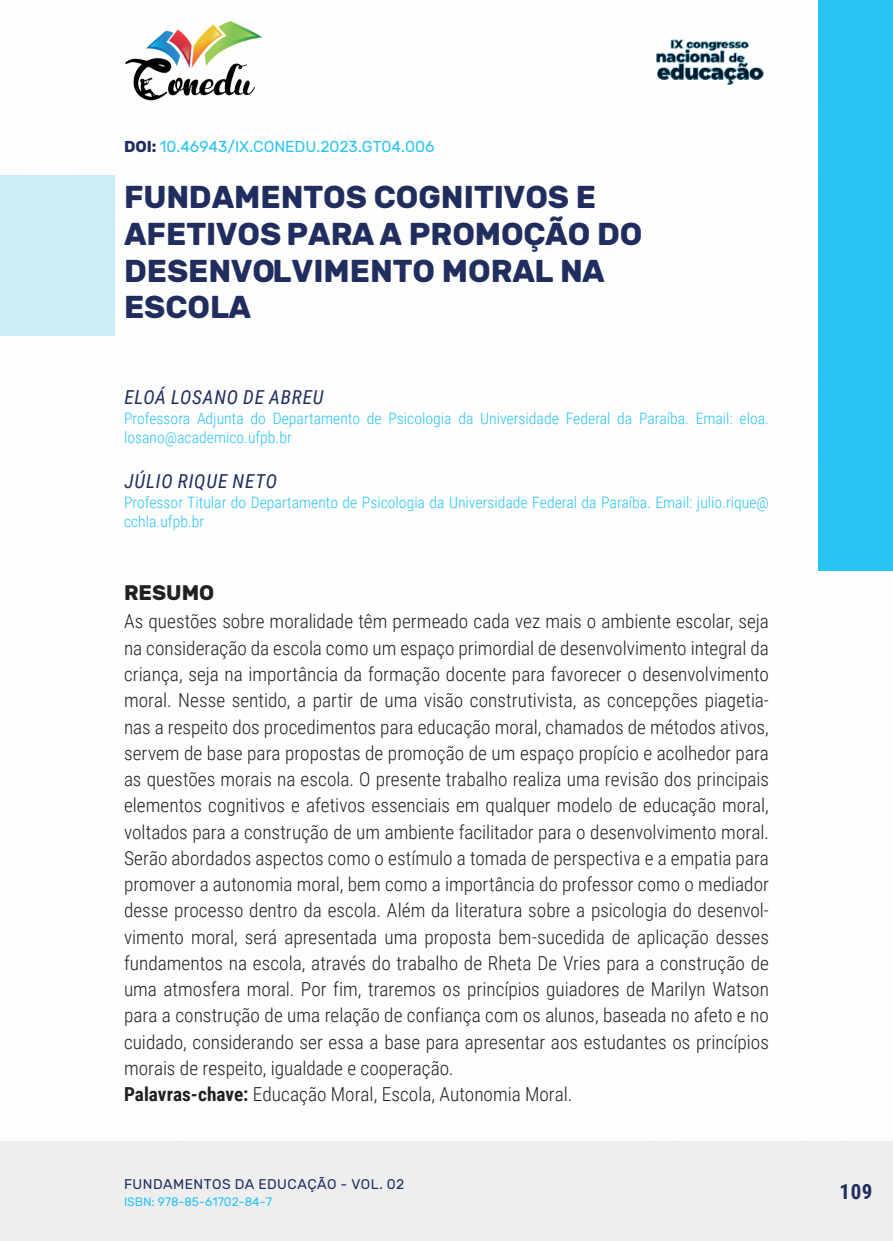
<style>
.page{position:relative;width:893px;height:1241px;background:#fff}
.page>*{position:absolute;margin:0;border:0;box-sizing:border-box;transform-origin:0 0}
._1_TITULO{font:700 31.5px/36.8px "Rubik";color:#202d5e}
._4_RESUMO{font:700 21px "Rubik";color:#231f20}
.t1{font:700 21px "Roboto Condensed";color:#202d5e}
._5_CORPO_RESUMO{font:300 19.25px/26.2px "Roboto Condensed";color:#231f20;text-align:justify}
._6_PALAVRAS-CHAVE{font:300 19.25px "Roboto Condensed";color:#231f20}
._2_AUTOR{font:italic 19.25px "Roboto Condensed";letter-spacing:.04em;color:#202d5e}
._3_FORMAÇÃO{font:300 15.75px/19.2px "Roboto Condensed";color:#29c4f3}
._0_DOI{font:15.75px "Rubik";color:#29c4f3}
.t2{font:14px "Rubik";letter-spacing:.03em;color:#202d5e}
.t3{font:12.25px "Rubik";color:#29c4f3}
.s1{font-weight:700;color:#202d5e}
.s2{font-weight:700}
</style>
<div class="page">
<div style="left:0;top:1141px;width:893px;height:99px;background:#eeeeef"></div>
<div style="left:819px;top:0;width:74px;height:570px;background:#29c4f3"></div>
<img style="left:125px;top:20px;width:137px;height:81px">
<img style="left:656px;top:39px;width:108px;height:46px">
<div style="left:0;top:174px;width:114px;height:161px;background:#ceecf5"></div>
<p class="_0_DOI" style="left:124px;top:138px;width:312px"><span class="s1">DOI:</span> 10.46943/IX.CONEDU.2023.GT04.006</p>
<p class="_1_TITULO" style="left:124px;top:180px;width:520px">FUNDAMENTOS COGNITIVOS E<br>AFETIVOS PARA A PROMOÇÃO DO<br>DESENVOLVIMENTO MORAL NA<br>ESCOLA</p>
<p class="_2_AUTOR" style="left:124px;top:384px;width:201px">ELOÁ LOSANO DE ABREU</p>
<p class="_3_FORMAÇÃO" style="left:124px;top:407px;width:646px">Professora Adjunta do Departamento de Psicologia da Universidade Federal da Paraíba. Email: eloa. losano@academico.ufpb.br</p>
<p class="_2_AUTOR" style="left:124px;top:468px;width:154px">JÚLIO RIQUE NETO</p>
<p class="_3_FORMAÇÃO" style="left:124px;top:491px;width:646px">Professor Titular do Departamento de Psicologia da Universidade Federal da Paraíba. Email: julio.rique@ cchla.ufpb.br</p>
<p class="_4_RESUMO" style="left:124px;top:580px;width:92px">RESUMO</p>
<p class="_5_CORPO_RESUMO" style="left:124px;top:607px;width:646px">As questões sobre moralidade têm permeado cada vez mais o ambiente escolar, seja na consideração da escola como um espaço primordial de desenvolvimento integral da criança, seja na importância da formação docente para favorecer o desenvolvimento moral. Nesse sentido, a partir de uma visão construtivista, as concepções piagetia&shy;nas a respeito dos procedimentos para educação moral, chamados de métodos ativos, servem de base para propostas de promoção de um espaço propício e acolhedor para as questões morais na escola. O presente trabalho realiza uma revisão dos principais elementos cognitivos e afetivos essenciais em qualquer modelo de educação moral, voltados para a construção de um ambiente facilitador para o desenvolvimento moral.<br>Serão abordados aspectos como o estímulo a tomada de perspectiva e a empatia para promover a autonomia moral, bem como a importância do professor como o mediador desse processo dentro da escola. Além da literatura sobre a psicologia do desenvol&shy;vimento moral, será apresentada uma proposta bem-sucedida de aplicação desses fundamentos na escola, através do trabalho de Rheta De Vries para a construção de uma atmosfera moral. Por fim, traremos os princípios guiadores de Marilyn Watson para a construção de uma relação de confiança com os alunos, baseada no afeto e no cuidado, considerando ser essa a base para apresentar aos estudantes os princípios morais de respeito, igualdade e cooperação.</p>
<p class="_6_PALAVRAS-CHAVE" style="left:124px;top:1080px;width:450px"><span class="s2">Palavras-chave:</span> Educação Moral, Escola, Autonomia Moral.</p>
<p class="t2" style="left:124px;top:1175px;width:282px">FUNDAMENTOS DA EDUCAÇÃO - VOL. 02</p>
<p class="t3" style="left:124px;top:1194px;width:149px">ISBN: 978-85-61702-84-7</p>
<p class="t1" style="left:839px;top:1176px;width:34px">109</p>
</div>
